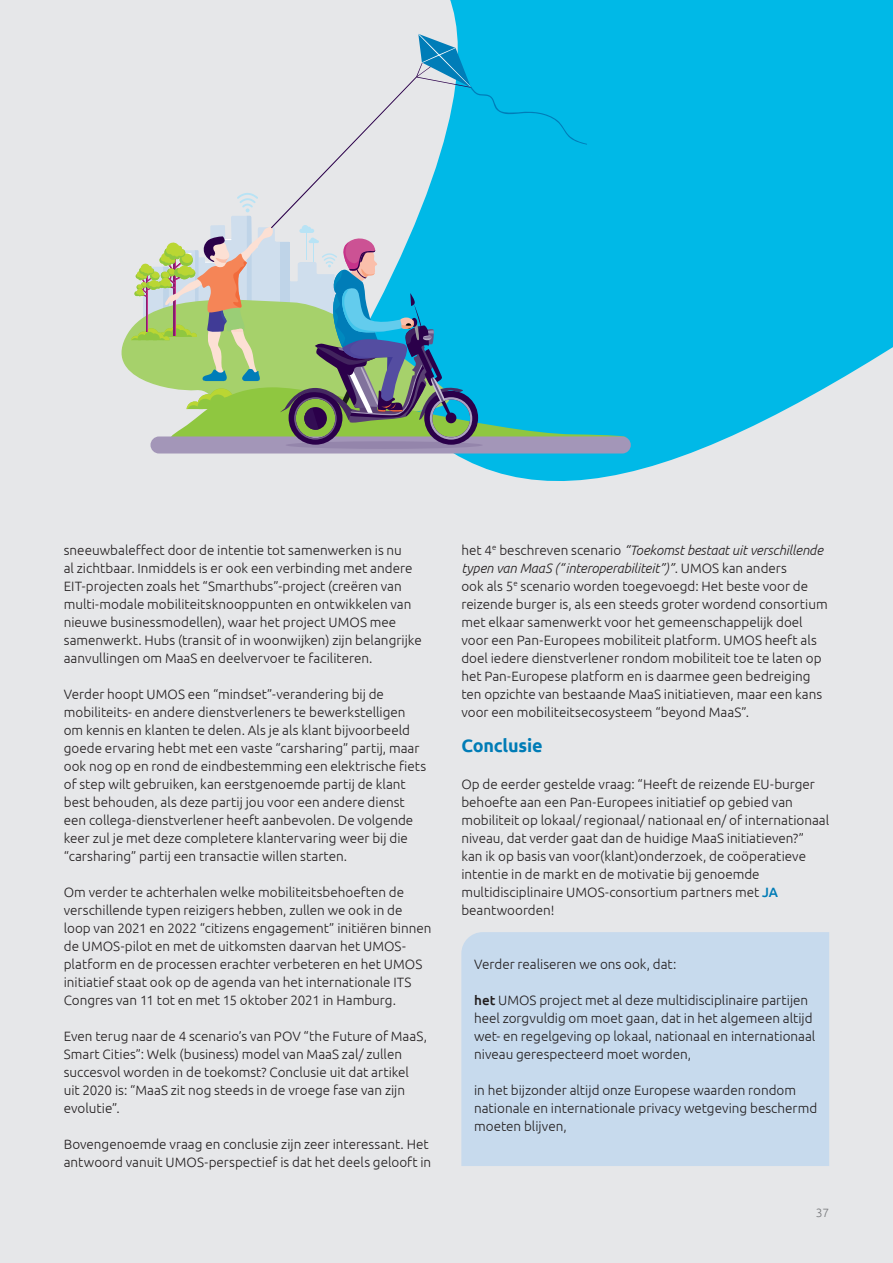
<style>
.page{position:relative;width:893px;height:1263px;background:#e6e7e9}
.page>*{position:absolute;margin:0;border:0;box-sizing:border-box;transform-origin:0 0}
.text{font:700 18px "Ubuntu";letter-spacing:-.01em;color:#007cb6}
.text-2{font:300 13.5px/18px "Ubuntu";color:#231f20}
.t1{font:300 12px "Ubuntu";color:#76787b}
.s1{font-style:italic}
.s2{font-weight:500;color:#007cb6}
.s3{font-weight:500}
</style>
<div class="page">
<div style="left:461px;top:932px;width:368px;height:234px;background:#c7daed"></div>
<svg style="left:355px;top:0;width:538px;height:481px;fill:#00b9e7"></svg>
<svg style="left:121px;top:329px;width:10px;height:43px"></svg>
<div style="left:150px;top:436px;width:481px;height:17px;background:#a396b8;border-radius:9px"></div>
<svg style="left:131px;top:34px;width:522px;height:415px"></svg>
<p class="text-2" style="left:64px;top:540px;width:359px">sneeuwbaleffect door de intentie tot samenwerken is nu<br>al zichtbaar. Inmiddels is er ook een verbinding met andere EIT-projecten zoals het “Smarthubs”-project (creëren van multi-modale mobiliteitsknooppunten en ontwikkelen van nieuwe businessmodellen), waar het project UMOS mee samenwerkt. Hubs (transit of in woonwijken) zijn belangrijke aanvullingen om MaaS en deelvervoer te faciliteren.</p>
<p class="text-2" style="left:64px;top:684px;width:364px">Verder hoopt UMOS een “mindset”-verandering bij de mobiliteits- en andere dienstverleners te bewerkstelligen om kennis en klanten te delen. Als je als klant bijvoorbeeld goede ervaring hebt met een vaste “carsharing” partij, maar ook nog op en rond de eindbestemming een elektrische fiets of step wilt gebruiken, kan eerstgenoemde partij de klant best behouden, als deze partij jou voor een andere dienst een collega-dienstverlener heeft aanbevolen. De volgende keer zul je met deze completere klantervaring weer bij die “carsharing” partij een transactie willen starten.</p>
<p class="text-2" style="left:64px;top:882px;width:369px">Om verder te achterhalen welke mobiliteitsbehoeften de verschillende typen reizigers hebben, zullen we ook in de loop van 2021 en 2022 “citizens engagement” initiëren binnen de UMOS-pilot en met de uitkomsten daarvan het UMOS&shy;platform en de processen erachter verbeteren en het UMOS initiatief staat ook op de agenda van het internationale ITS Congres van 11 tot en met 15 oktober 2021 in Hamburg.</p>
<p class="text-2" style="left:64px;top:1026px;width:365px">Even terug naar de 4 scenario’s van POV “the Future of MaaS, Smart Cities”: Welk (business) model van MaaS zal/ zullen succesvol worden in de toekomst? Conclusie uit dat artikel uit 2020 is: “MaaS zit nog steeds in de vroege fase van zijn evolutie”.</p>
<p class="text-2" style="left:64px;top:1134px;width:369px">Bovengenoemde vraag en conclusie zijn zeer interessant. Het antwoord vanuit UMOS-perspectief is dat het deels gelooft in</p>
<p class="text-2" style="left:461px;top:540px;width:368px">het 4<sup>e</sup> beschreven scenario <span class="s1">“Toekomst bestaat uit verschillende typen van MaaS (“interoperabiliteit”)”</span>. UMOS kan anders<br>ook als 5<sup>e</sup> scenario worden toegevoegd: Het beste voor de reizende burger is, als een steeds groter wordend consortium met elkaar samenwerkt voor het gemeenschappelijk doel voor een Pan-Europees mobiliteit platform. UMOS heeft als doel iedere dienstverlener rondom mobiliteit toe te laten op het Pan-Europese platform en is daarmee geen bedreiging ten opzichte van bestaande MaaS initiatieven, maar een kans voor een mobiliteitsecosysteem “beyond MaaS”.</p>
<p class="text" style="left:461px;top:735px;width:83px">Conclusie</p>
<p class="text-2" style="left:461px;top:774px;width:369px">Op de eerder gestelde vraag: “Heeft de reizende EU-burger behoefte aan een Pan-Europees initiatief op gebied van mobiliteit op lokaal/ regionaal/ nationaal en/ of internationaal niveau, dat verder gaat dan de huidige MaaS initiatieven?”<br>kan ik op basis van voor(klant)onderzoek, de coöperatieve intentie in de markt en de motivatie bij genoemde multidisciplinaire UMOS-consortium partners met <span class="s2">JA </span>beantwoorden!</p>
<p class="text-2" style="left:474px;top:954px;width:204px">Verder realiseren we ons ook, dat:</p>
<p class="text-2" style="left:474px;top:990px;width:343px"><span class="s3">het</span> UMOS project met al deze multidisciplinaire partijen heel zorgvuldig om moet gaan, dat in het algemeen altijd wet- en regelgeving op lokaal, nationaal en internationaal niveau gerespecteerd moet worden,</p>
<p class="text-2" style="left:474px;top:1080px;width:345px">in het bijzonder altijd onze Europese waarden rondom nationale en internationale privacy wetgeving beschermd moeten blijven,</p>
<p class="t1" style="left:816px;top:1205px;width:15px">37</p>
</div>
